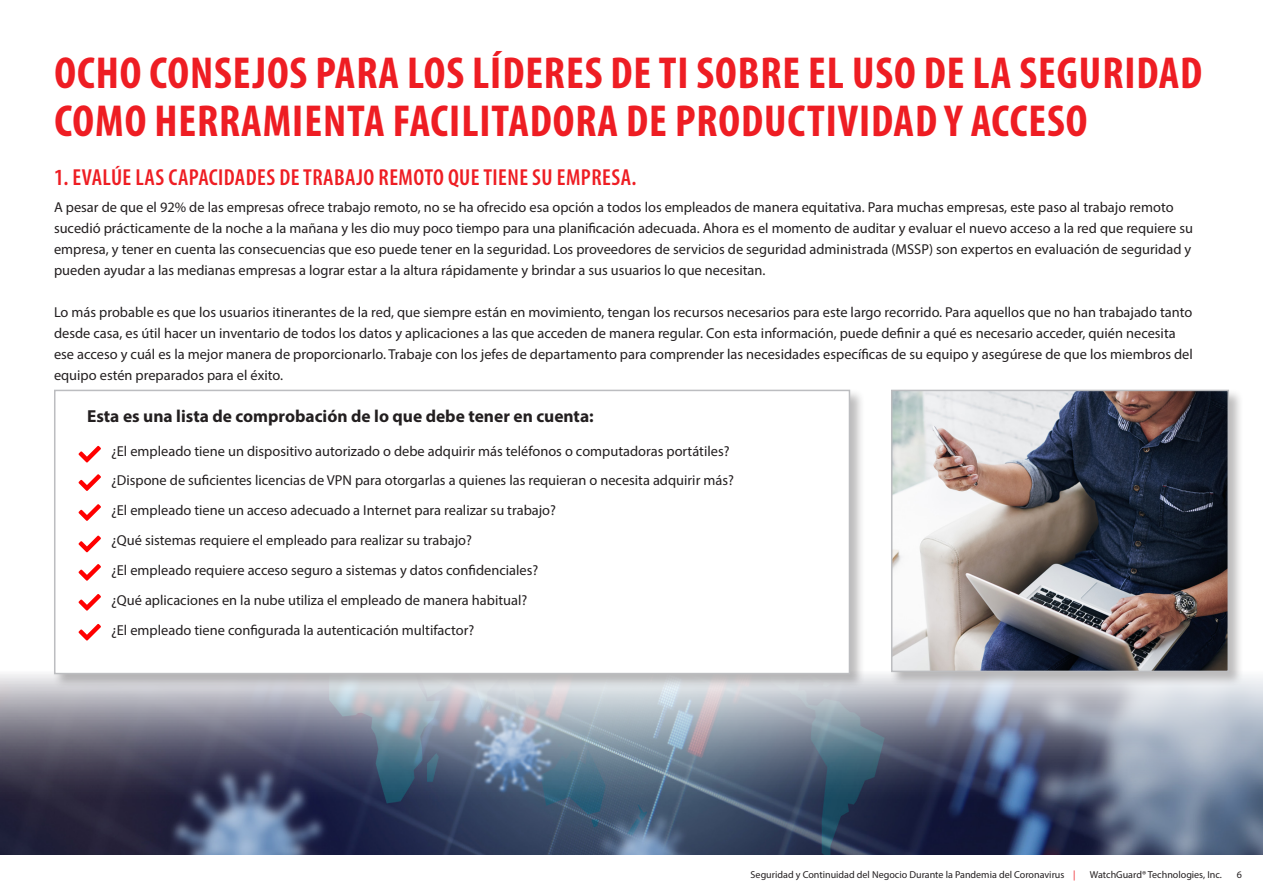
<style>
.page{position:relative;width:1263px;height:893px;background:#fff}
.page>*{position:absolute;margin:0;border:0;box-sizing:border-box;transform-origin:0 0}
.Headline{font:700 condensed 45px/48px "Myriad Pro";letter-spacing:.02em;color:#ee1d23}
.Numbered_Headline{font:600 condensed 23.25px "Myriad Pro";letter-spacing:.02em;color:#ee1d23}
.checklist-intro{font:700 17.4px "Myriad Pro";color:#231f20}
.bullet_text{font:14.4px/21px "Myriad Pro";color:#231f20}
.t1{font:10.05px "Myriad Pro";color:#231f20}
.s1{color:#ee1d23}
</style>
<div class="page">
<img style="left:0;top:674px;width:1263px;height:180px">
<div style="left:52px;top:388px;width:813px;height:301px;background:#231f20;opacity:.3"></div>
<div style="left:54px;top:390px;width:796px;height:284px;background:#fff;border:2px solid #bcbdc0"></div>
<div style="left:889px;top:388px;width:355px;height:299px;background:#231f20;opacity:.3"></div>
<img style="left:894px;top:393px;width:332px;height:276px">
<div style="left:891px;top:390px;width:338px;height:282px;border:2px solid #bcbdc0"></div>
<svg style="left:78px;top:446px;width:23px;height:17px"></svg>
<svg style="left:78px;top:474px;width:23px;height:17px"></svg>
<svg style="left:78px;top:504px;width:23px;height:17px"></svg>
<svg style="left:78px;top:535px;width:23px;height:17px"></svg>
<svg style="left:78px;top:564px;width:23px;height:17px"></svg>
<svg style="left:78px;top:594px;width:23px;height:17px"></svg>
<svg style="left:78px;top:624px;width:23px;height:17px"></svg>
<p class="Headline" style="left:54px;top:48px;width:1149px">OCHO CONSEJOS PARA LOS LÍDERES DE TI SOBRE EL USO DE LA SEGURIDAD<br>COMO HERRAMIENTA FACILITADORA DE PRODUCTIVIDAD Y ACCESO</p>
<p class="Numbered_Headline" style="left:54px;top:164px;width:584px">1. EVALÚE LAS CAPACIDADES DE TRABAJO REMOTO QUE TIENE SU EMPRESA.</p>
<p class="bullet_text" style="left:54px;top:197px;width:1141px">A pesar de que el 92% de las empresas ofrece trabajo remoto, no se ha ofrecido esa opción a todos los empleados de manera equitativa. Para muchas empresas, este paso al trabajo remoto sucedió prácticamente de la noche a la mañana y les dio muy poco tiempo para una planificación adecuada. Ahora es el momento de auditar y evaluar el nuevo acceso a la red que requiere su empresa, y tener en cuenta las consecuencias que eso puede tener en la seguridad. Los proveedores de servicios de seguridad administrada (MSSP) son expertos en evaluación de seguridad y pueden ayudar a las medianas empresas a lograr estar a la altura rápidamente y brindar a sus usuarios lo que necesitan.</p>
<p class="bullet_text" style="left:54px;top:302px;width:1140px">Lo más probable es que los usuarios itinerantes de la red, que siempre están en movimiento, tengan los recursos necesarios para este largo recorrido. Para aquellos que no han trabajado tanto desde casa, es útil hacer un inventario de todos los datos y aplicaciones a las que acceden de manera regular. Con esta información, puede definir a qué es necesario acceder, quién necesita ese acceso y cuál es la mejor manera de proporcionarlo. Trabaje con los jefes de departamento para comprender las necesidades específicas de su equipo y asegúrese de que los miembros del equipo estén preparados para el éxito.</p>
<p class="checklist-intro" style="left:87px;top:405px;width:508px">Esta es una lista de comprobación de lo que debe tener en cuenta:</p>
<p class="bullet_text" style="left:111px;top:441px;width:620px">¿El empleado tiene un dispositivo autorizado o debe adquirir más teléfonos o computadoras portátiles?</p>
<p class="bullet_text" style="left:111px;top:469px;width:624px">¿Dispone de suficientes licencias de VPN para otorgarlas a quienes las requieran o necesita adquirir más?</p>
<p class="bullet_text" style="left:111px;top:499px;width:446px">¿El empleado tiene un acceso adecuado a Internet para realizar su trabajo?</p>
<p class="bullet_text" style="left:111px;top:529px;width:362px">¿Qué sistemas requiere el empleado para realizar su trabajo?</p>
<p class="bullet_text" style="left:111px;top:560px;width:429px">¿El empleado requiere acceso seguro a sistemas y datos confidenciales?</p>
<p class="bullet_text" style="left:111px;top:590px;width:418px">¿Qué aplicaciones en la nube utiliza el empleado de manera habitual?</p>
<p class="bullet_text" style="left:111px;top:620px;width:365px">¿El empleado tiene configurada la autenticación multifactor?</p>
<p class="t1" style="left:751px;top:868px;width:326px">Seguridad y Continuidad del Negocio Durante la Pandemia del Coronavirus <span class="s1">|</span></p>
<p class="t1" style="left:1090px;top:868px;width:133px">WatchGuard® Technologies, Inc.</p>
<p class="t1" style="left:1237px;top:868px;width:7px">6</p>
</div>
